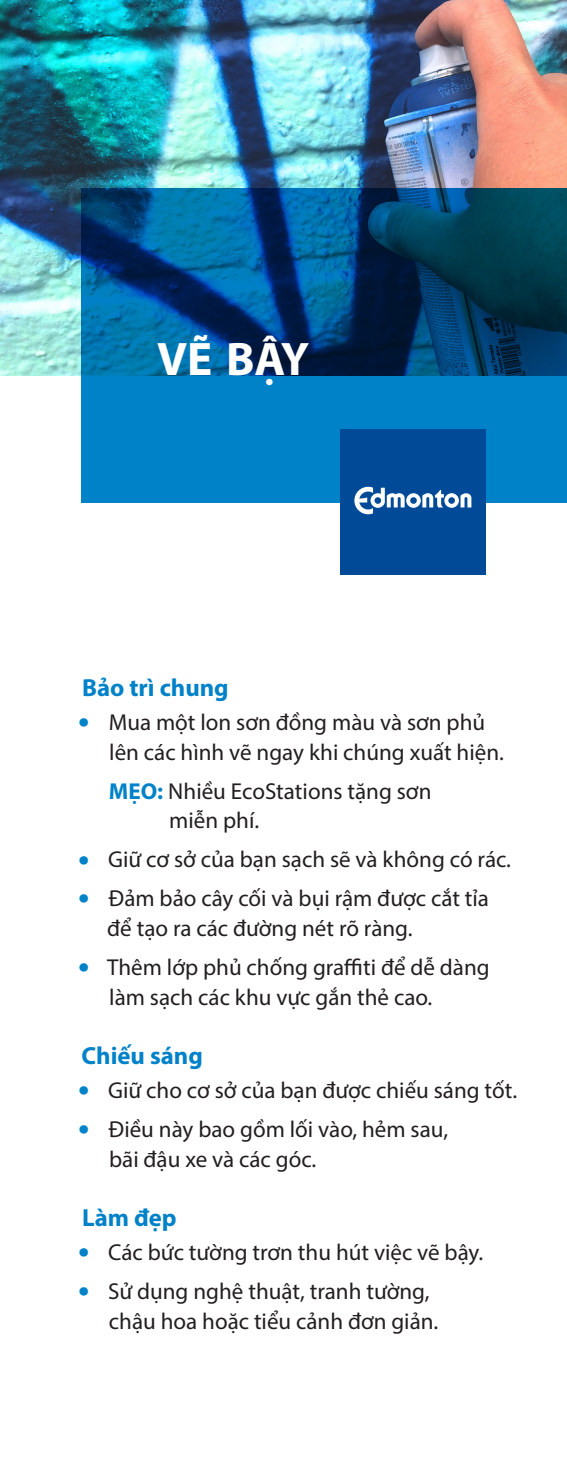
<style>
.page{position:relative;width:567px;height:1458px;background:#fff}
.page>*{position:absolute;margin:0;border:0;box-sizing:border-box;transform-origin:0 0}
.t1{font:700 47.25px "Myriad Pro";color:#fff}
.t2{font:700 24.75px "Myriad Pro";color:#0082c9}
.body-bullet{font:22.95px/29.7px "Myriad Pro";color:#231f20}
.s1{font-size:40.5px;color:#0082c9}
.s2{font-weight:700;color:#0082c9}
</style>
<div class="page">
<img style="left:0;top:0;width:567px;height:376px">
<svg style="left:81px;top:188px;width:486px;height:314px;background:#005b92"></svg>
<div style="left:340px;top:429px;width:146px;height:146px;background:#004a97"></div>
<svg style="left:354px;top:487px;width:117px;height:27px"></svg>
<p class="t1" style="left:157px;top:329px;width:154px">vẽ bậy</p>
<p class="t2" style="left:82px;top:671px;width:148px">Bảo trì chung</p>
<p class="body-bullet" style="left:109px;top:707px;width:396px;text-indent:-31px"><span class="s1">•</span> Mua một lon sơn đồng màu và sơn phủ lên các hình vẽ ngay khi chúng xuất hiện.</p>
<p class="body-bullet" style="left:169px;top:776px;width:264px;text-indent:-60px"><span class="s2">MẸO:</span> Nhiều EcoStations tặng sơn miễn phí.</p>
<p class="body-bullet" style="left:78px;top:844px;width:434px"><span class="s1">•</span> Giữ cơ sở của bạn sạch sẽ và không có rác.</p>
<p class="body-bullet" style="left:107px;top:883px;width:383px;text-indent:-29px"><span class="s1">•</span> Đảm bảo cây cối và bụi rậm được cắt tỉa để tạo ra các đường nét rõ ràng.</p>
<p class="body-bullet" style="left:109px;top:952px;width:382px;text-indent:-31px"><span class="s1">•</span> Thêm lớp phủ chống graffiti để dễ dàng làm sạch các khu vực gắn thẻ cao.</p>
<p class="t2" style="left:82px;top:1039px;width:123px">Chiếu sáng</p>
<p class="body-bullet" style="left:78px;top:1075px;width:440px"><span class="s1">•</span> Giữ cho cơ sở của bạn được chiếu sáng tốt.</p>
<p class="body-bullet" style="left:109px;top:1114px;width:341px;text-indent:-31px"><span class="s1">•</span> Điều này bao gồm lối vào, hẻm sau, bãi đậu xe và các góc.</p>
<p class="t2" style="left:82px;top:1201px;width:96px">Làm đẹp</p>
<p class="body-bullet" style="left:78px;top:1237px;width:407px"><span class="s1">•</span> Các bức tường trơn thu hút việc vẽ bậy.</p>
<p class="body-bullet" style="left:109px;top:1276px;width:331px;text-indent:-31px"><span class="s1">•</span> Sử dụng nghệ thuật, tranh tường, chậu hoa hoặc tiểu cảnh đơn giản.</p>
</div>
